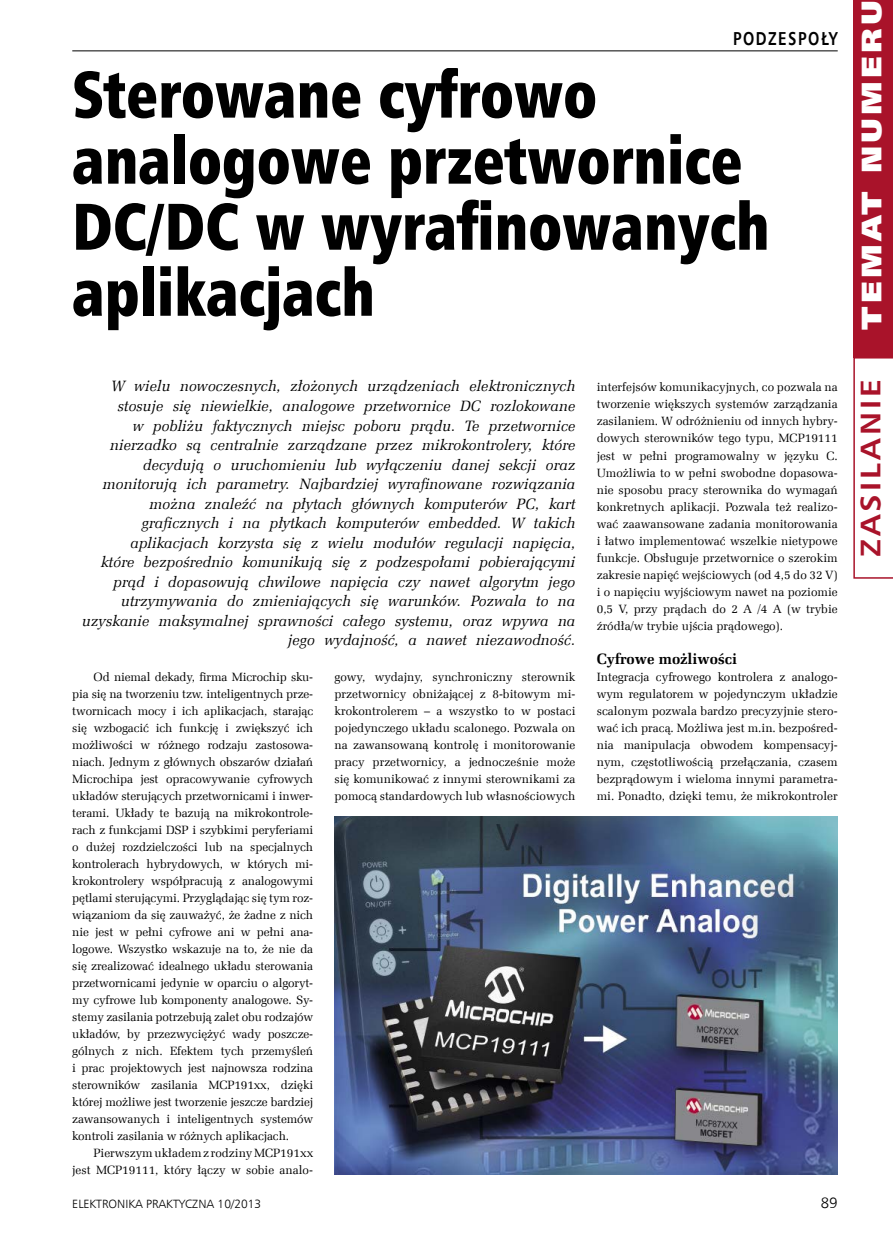
<style>
.page{position:relative;width:893px;height:1234px;background:#fff}
.page>*{position:absolute;margin:0;border:0;box-sizing:border-box;transform-origin:0 0}
.t1{font:66px/66px "Humnst 777 X Blk Cn EU";color:#000;scale:.9 1}
.t2{font:28.5px "Humnst 777 X Blk EU";letter-spacing:.1em;color:#fff;scale:1.1 1}
.t3{font:700 28.5px "Humnst 777 EU";letter-spacing:.1em;color:#a9132a;scale:1.1 1}
.t4{font:700 18.75px "Humnst 777 EU";letter-spacing:.1em;color:#000;scale:.8 1}
.t5{font:italic 15px/19.5px "Zapf Ellipt EU";letter-spacing:.005em;color:#000;text-align:right}
.t6{font:700 15px "Zapf Ellipt EU";color:#000}
.t7{font:15px "Humnst 777 Lt EU";color:#000}
.t8{font:12px/17px "Zapf Ellipt EU";color:#000;text-align:justify}
.t9{font:12px "Humnst 777 Lt EU";color:#000}
</style>
<div class="page">
<img style="left:334px;top:816px;width:504px;height:358px">
<hr style="left:72px;top:51px;width:766px;height:1px;background:#000">
<div style="left:853px;top:0;width:40px;height:357px;background:#a9132a"></div>
<svg style="left:853px;top:357px;width:40px;height:221px"></svg>
<h3 class="t4" style="left:733px;top:27px;width:132px">PODZESPOŁY</h3>
<h1 class="t1" style="left:72px;top:62px;width:776px">Sterowane cyfrowo analogowe przetwornice<br>DC/DC w wyrafinowanych aplikacjach</h1>
<p class="t5" style="left:82px;top:377px;width:495px">W wielu nowoczesnych, złożonych urządzeniach elektronicznych stosuje się niewielkie, analogowe przetwornice DC rozlokowane<br>w pobliżu faktycznych miejsc poboru prądu. Te przetwornice nierzadko są centralnie zarządzane przez mikrokontrolery, które decydują o uruchomieniu lub wyłączeniu danej sekcji oraz monitorują ich parametry. Najbardziej wyrafinowane rozwiązania można znaleźć na płytach głównych komputerów PC, kart graficznych i na płytkach komputerów embedded. W takich aplikacjach korzysta się z wielu modułów regulacji napięcia,<br>które bezpośrednio komunikują się z podzespołami pobierającymi prąd i dopasowują chwilowe napięcia czy nawet algorytm jego utrzymywania do zmieniających się warunków. Pozwala to na uzyskanie maksymalnej sprawności całego systemu, oraz wpywa na jego wydajność, a nawet niezawodność.</p>
<p class="t8" style="left:72px;top:668px;width:242px;text-indent:21px">Od niemal dekady, firma Microchip sku&shy;pia się na tworzeniu tzw. inteligentnych prze&shy;twornicach mocy i ich aplikacjach, starając się wzbogacić ich funkcję i zwiększyć ich możliwości w różnego rodzaju zastosowa&shy;niach. Jednym z głównych obszarów działań Microchipa jest opracowywanie cyfrowych układów sterujących przetwornicami i inwer&shy;terami. Układy te bazują na mikrokontrole&shy;rach z funkcjami DSP i szybkimi peryferiami o dużej rozdzielczości lub na specjalnych kontrolerach hybrydowych, w których mi&shy;krokontrolery współpracują z analogowymi pętlami sterującymi. Przyglądając się tym roz&shy;wiązaniom da się zauważyć, że żadne z nich nie jest w pełni cyfrowe ani w pełni ana&shy;logowe. Wszystko wskazuje na to, że nie da się zrealizować idealnego układu sterowania przetwornicami jedynie w oparciu o algoryt&shy;my cyfrowe lub komponenty analogowe. Sy&shy;stemy zasilania potrzebują zalet obu rodzajów układów, by przezwyciężyć wady poszcze&shy;gólnych z nich. Efektem tych przemyśleń i prac projektowych jest najnowsza rodzina sterowników zasilania MCP191xx, dzięki której możliwe jest tworzenie jeszcze bardziej zawansowanych i inteligentnych systemów kontroli zasilania w różnych aplikacjach.</p>
<p class="t8" style="left:72px;top:1144px;width:242px;text-align:right">Pierwszym układem z rodziny MCP191xx jest MCP19111, który łączy w sobie analo-</p>
<p class="t8" style="left:334px;top:668px;width:242px">gowy, wydajny, synchroniczny sterownik przetwornicy obniżającej z 8-bitowym mi&shy;krokontrolerem – a wszystko to w postaci pojedynczego układu scalonego. Pozwala on na zawansowaną kontrolę i monitorowanie pracy przetwornicy, a jednocześnie może się komunikować z innymi sterownikami za pomocą standardowych lub własnościowych</p>
<p class="t8" style="left:597px;top:379px;width:242px">interfejsów komunikacyjnych, co pozwala na tworzenie większych systemów zarządzania zasilaniem. W odróżnieniu od innych hybry&shy;dowych sterowników tego typu, MCP19111 jest w pełni programowalny w języku C.<br>Umożliwia to w pełni swobodne dopasowa&shy;nie sposobu pracy sterownika do wymagań konkretnych aplikacji. Pozwala też realizo&shy;wać zaawansowane zadania monitorowania i łatwo implementować wszelkie nietypowe funkcje. Obsługuje przetwornice o szerokim zakresie napięć wejściowych (od 4,5 do 32 V) i o napięciu wyjściowym nawet na poziomie 0,5 V, przy prądach do 2 A /4 A (w trybie źródła/w trybie ujścia prądowego).</p>
<p class="t6" style="left:597px;top:649px;width:142px">Cyfrowe możliwości</p>
<p class="t8" style="left:597px;top:668px;width:242px">Integracja cyfrowego kontrolera z analogo&shy;wym regulatorem w pojedynczym układzie scalonym pozwala bardzo precyzyjnie stero&shy;wać ich pracą. Możliwa jest m.in. bezpośred&shy;nia manipulacja obwodem kompensacyj&shy;nym, częstotliwością przełączania, czasem bezprądowym i wieloma innymi parametra&shy;mi. Ponadto, dzięki temu, że mikrokontroler</p>
<p class="t9" style="left:72px;top:1196px;width:191px">ELEKTRONIKA PRAKTYCZNA 10/2013</p>
<p class="t7" style="left:821px;top:1193px;width:18px">89</p>
<h2 class="t2" style="left:853px;top:329px;width:301px;rotate:-90deg">TEMAT NUMERU</h2>
<h2 class="t3" style="left:852px;top:557px;width:163px;rotate:-90deg">ZASILANIE</h2>
</div>
